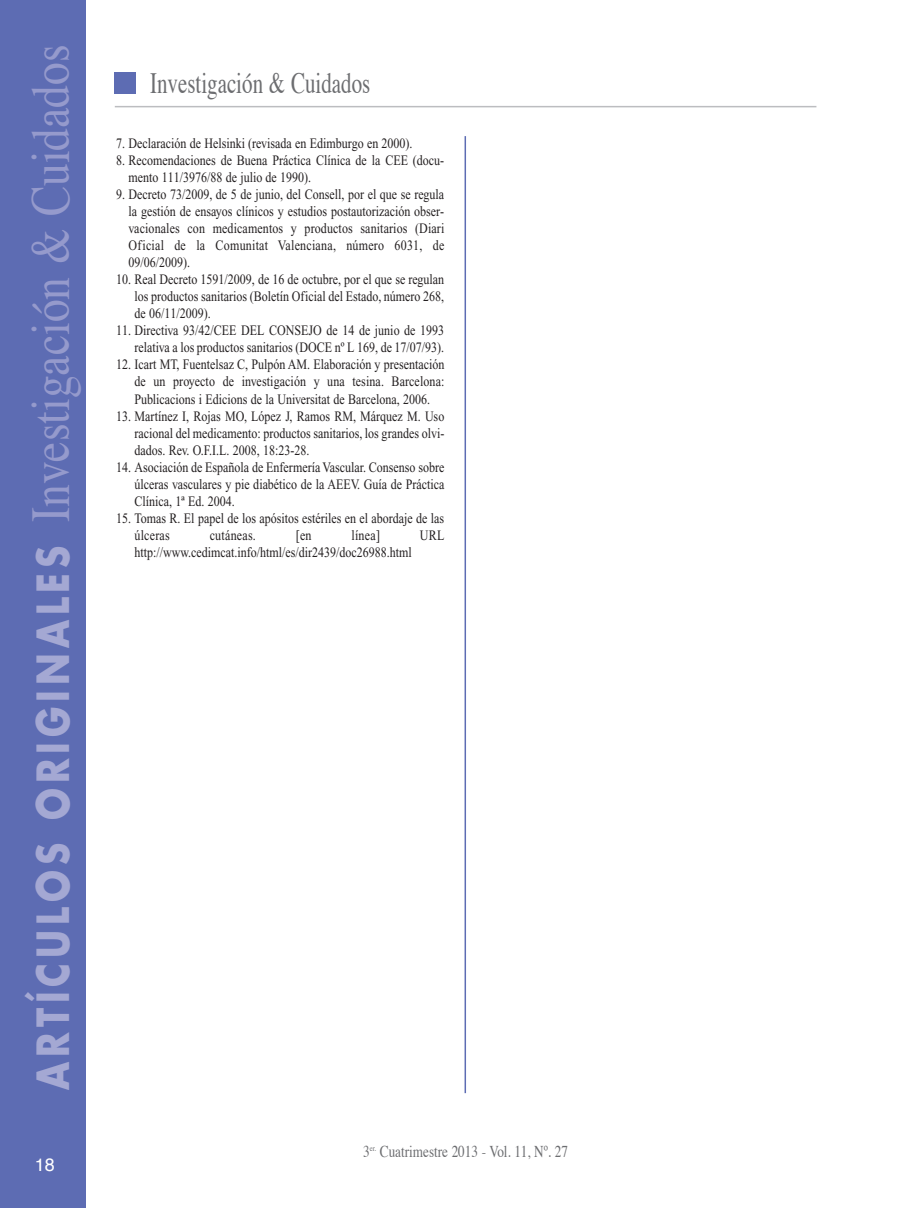
<style>
.page{position:relative;width:910px;height:1208px;background:#fff}
.page>*{position:absolute;margin:0;border:0;box-sizing:border-box;transform-origin:0 0}
.t1{font:54.6px "Times";color:#959acc;scale:.83 1}
.t2{font:700 43.2px "Futura";letter-spacing:.135em;color:#a4a8d3;scale:.83 1}
.t3{font:29.4px "Times";color:#6c6d70;scale:.71 1}
.t4{font:18px "Helvetica";color:#fff}
.t5{font:16.5px "Times";color:#6c6d70;scale:.8 1}
.t6{font:14.4px/17.1px "Times New Roman";color:#231f20;text-align:justify;scale:.83 1}
.t7{font:14.4px "Times New Roman";letter-spacing:.02em;color:#231f20;scale:.83 1}
</style>
<div class="page">
<div style="left:0;top:0;width:85px;height:1208px;background:#5d6cb3"></div>
<div style="left:115px;top:72px;width:21px;height:22px;background:#5d6cb3"></div>
<hr style="left:115px;top:106px;width:701px;height:1px;background:#bcbdc0">
<hr style="left:465px;top:136px;width:1px;height:957px;background:#5d6cb3">
<h1 class="t1" style="left:28px;top:522px;width:577px;rotate:-90deg">Investigación &amp; Cuidados</h1>
<h2 class="t2" style="left:33px;top:1090px;width:657px;rotate:-90deg">ARTÍCULOS ORIGINALES</h2>
<p class="t4" style="left:35px;top:1157px;width:22px">18</p>
<h3 class="t3" style="left:150px;top:71px;width:312px">Investigación &amp; Cuidados</h3>
<p class="t6" style="left:116px;top:136px;width:359px">7. Declaración de Helsinki (revisada en Edimburgo en 2000).</p>
<p class="t6" style="left:128px;top:153px;width:382px;text-indent:-12px">8. Recomendaciones de Buena Práctica Clínica de la CEE (docu&shy;mento 111/3976/88 de julio de 1990).</p>
<p class="t6" style="left:128px;top:187px;width:382px;text-indent:-12px">9. Decreto 73/2009, de 5 de junio, del Consell, por el que se regula la gestión de ensayos clínicos y estudios postautorización obser&shy;vacionales con medicamentos y productos sanitarios (Diari Oficial de la Comunitat Valenciana, número 6031, de 09/06/2009).</p>
<p class="t6" style="left:134px;top:272px;width:375px;text-indent:-18px">10. Real Decreto 1591/2009, de 16 de octubre, por el que se regulan los productos sanitarios (Boletín Oficial del Estado, número 268, de 06/11/2009).</p>
<p class="t6" style="left:116px;top:323px;width:397px;text-align:right">11. Directiva 93/42/CEE DEL CONSEJO de 14 de junio de 1993 relativa a los productos sanitarios (DOCE nº L 169, de 17/07/93).</p>
<p class="t6" style="left:134px;top:357px;width:375px;text-indent:-18px">12. Icart MT, Fuentelsaz C, Pulpón AM. Elaboración y presentación de un proyecto de investigación y una tesina. Barcelona:<br>Publicacions i Edicions de la Universitat de Barcelona, 2006.</p>
<p class="t6" style="left:134px;top:408px;width:375px;text-indent:-18px">13. Martínez I, Rojas MO, López J, Ramos RM, Márquez M. Uso racional del medicamento: productos sanitarios, los grandes olvi&shy;dados. Rev. O.F.I.L. 2008, 18:23-28.</p>
<p class="t6" style="left:134px;top:460px;width:375px;text-indent:-18px">14. Asociación de Española de Enfermería Vascular. Consenso sobre úlceras vasculares y pie diabético de la AEEV. Guía de Práctica Clínica, 1ª Ed. 2004.</p>
<p class="t6" style="left:134px;top:511px;width:375px;text-indent:-18px">15. Tomas R. El papel de los apósitos estériles en el abordaje de las úlceras</p>
<p class="t7" style="left:210px;top:530px;width:57px">cutáneas.</p>
<p class="t6" style="left:296px;top:528px;width:21px">[en</p>
<p class="t6" style="left:351px;top:528px;width:36px">línea]</p>
<p class="t6" style="left:420px;top:528px;width:31px">URL</p>
<p class="t6" style="left:134px;top:545px;width:336px">http://www.cedimcat.info/html/es/dir2439/doc26988.html</p>
<p class="t5" style="left:363px;top:1144px;width:257px">3<sup>er.</sup> Cuatrimestre 2013 - Vol. 11, Nº. 27</p>
</div>
